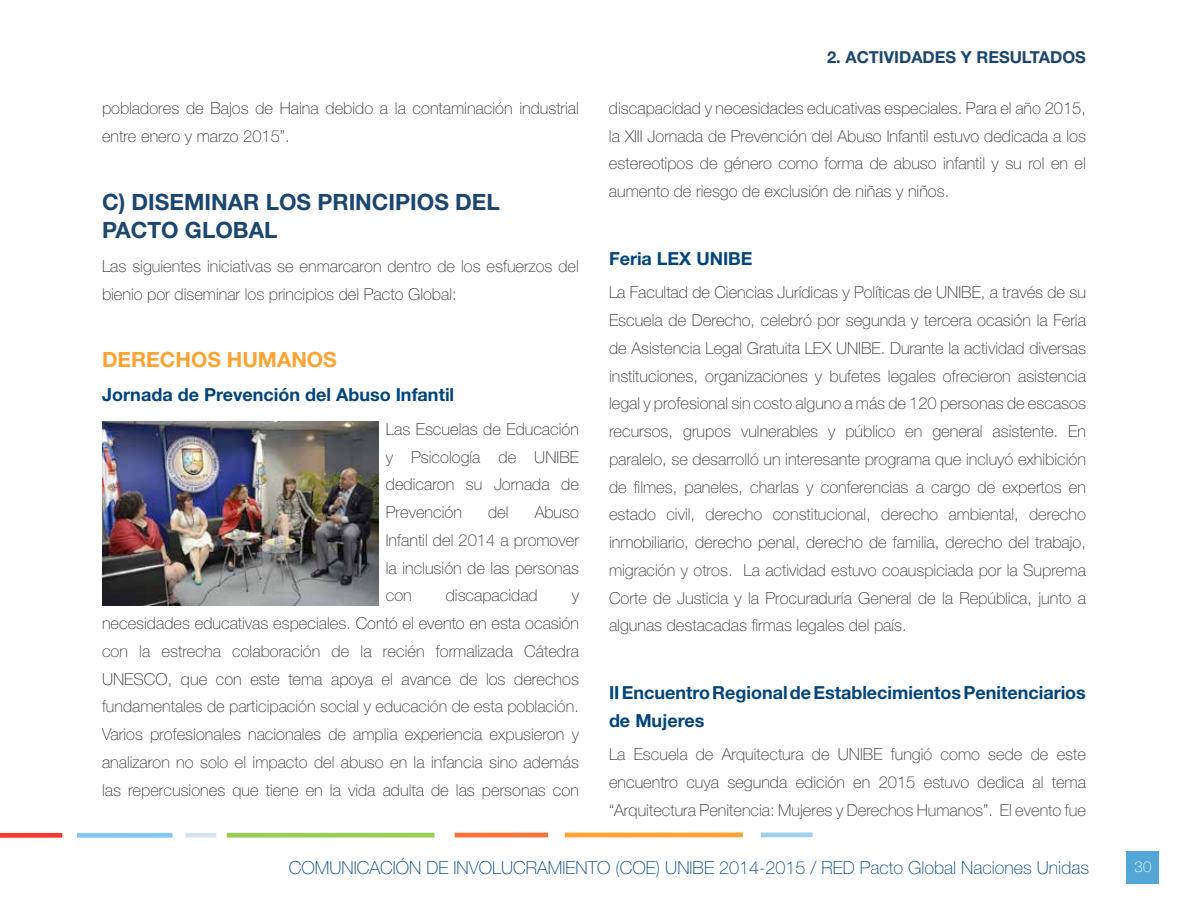
<style>
.page{position:relative;width:1188px;height:918px;background:#fff}
.page>*{position:absolute;margin:0;border:0;box-sizing:border-box;transform-origin:0 0}
.t1{font:700 22.5px/28.5px "Helvetica Neue LT Std";color:#1b466f}
.t2{font:700 21px "Helvetica Neue LT Std";color:#fba434}
.t3{font:700 18px/27.8px "Helvetica Neue LT Std";color:#00447c}
.t4{font:100 18px "Helvetica Neue LT Std";color:#004680}
.t5{font:100 16.5px/27.8px "Helvetica Neue LT Std";color:#333;text-align:justify}
.t6{font:700 16.5px "Helvetica Neue LT Std";color:#1b466f}
.t7{font:100 15px "Helvetica Neue LT Std";color:#fff}
</style>
<div class="page">
<hr style="left:565px;top:833px;width:178px;height:4px;background:#fba434">
<hr style="left:761px;top:833px;width:52px;height:4px;background:#a2cfee">
<div style="left:77px;top:833px;width:95px;height:5px;background:#83c8f4"></div>
<hr style="left:455px;top:833px;width:93px;height:4px;background:#f9723a">
<div style="left:0;top:833px;width:62px;height:5px;background:#f83830"></div>
<div style="left:227px;top:833px;width:207px;height:5px;background:#98cd58"></div>
<div style="left:186px;top:833px;width:30px;height:5px;background:#d7e4ee"></div>
<div style="left:1126px;top:851px;width:34px;height:33px;background:#52a7d6"></div>
<img style="left:102px;top:422px;width:276px;height:184px">
<p class="t5" style="left:102px;top:94px;width:479px">pobladores de Bajos de Haina debido a la contaminación industrial entre enero y marzo 2015”.</p>
<h1 class="t1" style="left:102px;top:187px;width:399px">C) DISEMINAR LOS PRINCIPIOS DEL<br>PACTO GLOBAL</h1>
<p class="t5" style="left:102px;top:252px;width:479px">Las siguientes iniciativas se enmarcaron dentro de los esfuerzos del bienio por diseminar los principios del Pacto Global:</p>
<p class="t2" style="left:102px;top:347px;width:236px">DERECHOS HUMANOS</p>
<p class="t3" style="left:102px;top:380px;width:354px">Jornada de Prevención del Abuso Infantil</p>
<p class="t5" style="left:386px;top:415px;width:195px;text-align:left">Las Escuelas de Educación y Psicología de UNIBE dedicaron su Jornada de<br>Prevención</p>
<p class="t5" style="left:386px;top:498px;width:195px;text-indent:149px">Abuso Infantil del 2014 a promover la inclusión de las personas con</p>
<p class="t5" style="left:488px;top:498px;width:22px">del</p>
<p class="t5" style="left:446px;top:582px;width:94px">discapacidad</p>
<p class="t5" style="left:102px;top:582px;width:479px;text-indent:470px">y necesidades educativas especiales. Contó el evento en esta ocasión con la estrecha colaboración de la recién formalizada Cátedra UNESCO</p>
<p class="t5" style="left:102px;top:665px;width:479px;text-indent:66px">, que con este tema apoya el avance de los derechos fundamentales de participación social y educación de esta población.<br>Varios profesionales nacionales de amplia experiencia expusieron y analizaron no solo el impacto del abuso en la infancia sino además las repercusiones que tiene en la vida adulta de las personas con</p>
<p class="t6" style="left:827px;top:47px;width:260px">2. ACTIVIDADES Y RESULTADOS</p>
<p class="t5" style="left:609px;top:94px;width:478px">discapacidad y necesidades educativas especiales. Para el año 2015, la XIII Jornada de Prevención del Abuso Infantil estuvo dedicada a los estereotipos de género como forma de abuso infantil y su rol en el aumento de riesgo de exclusión de niñas y niños.</p>
<p class="t3" style="left:609px;top:244px;width:145px">Feria LEX UNIBE</p>
<p class="t5" style="left:609px;top:279px;width:479px">La Facultad de Ciencias Jurídicas y Políticas de UN IBE, a través de su Escuela de Derecho, celebró por segunda y tercera ocasión la Feria de Asistencia Legal Gratuita LEX UN IBE . Durante la actividad diversas instituciones, organizaciones y bufetes legales ofrecieron asistencia legal y profesional sin costo alguno a más de 120 personas de escasos recursos, grupos vulnerables y público en general asistente. En paralelo, se desarrolló un interesante programa que incluyó exhibición de filmes, paneles, charlas y conferencias a cargo de expertos en estado civil, derecho constitucional, derecho ambiental, derecho inmobiliario, derecho penal, derecho de familia, derecho del trabajo, migración y otros. La actividad estuvo coauspiciada por la Suprema Corte de Justicia y la Procuraduría General de la República, junto a algunas destacadas firmas legales del país.</p>
<p class="t3" style="left:609px;top:678px;width:478px">II Encuentro Regional de Establecimientos Penitenciarios de Mujeres</p>
<p class="t5" style="left:609px;top:741px;width:479px">La Escuela de Arquitectura de UN IBE fungió como sede de este encuentro cuya segunda edición en 2015 estuvo dedica al tema “Arquitectura Penitencia: Mujeres y Derechos Humanos”. El evento fue</p>
<p class="t4" style="left:289px;top:857px;width:802px">COMUNICACIÓN DE INVOLUCRAMIENTO (COE) UNIBE 2014-2015 / RED Pacto Global Naciones Unidas</p>
<p class="t7" style="left:1135px;top:858px;width:18px">30</p>
</div>
